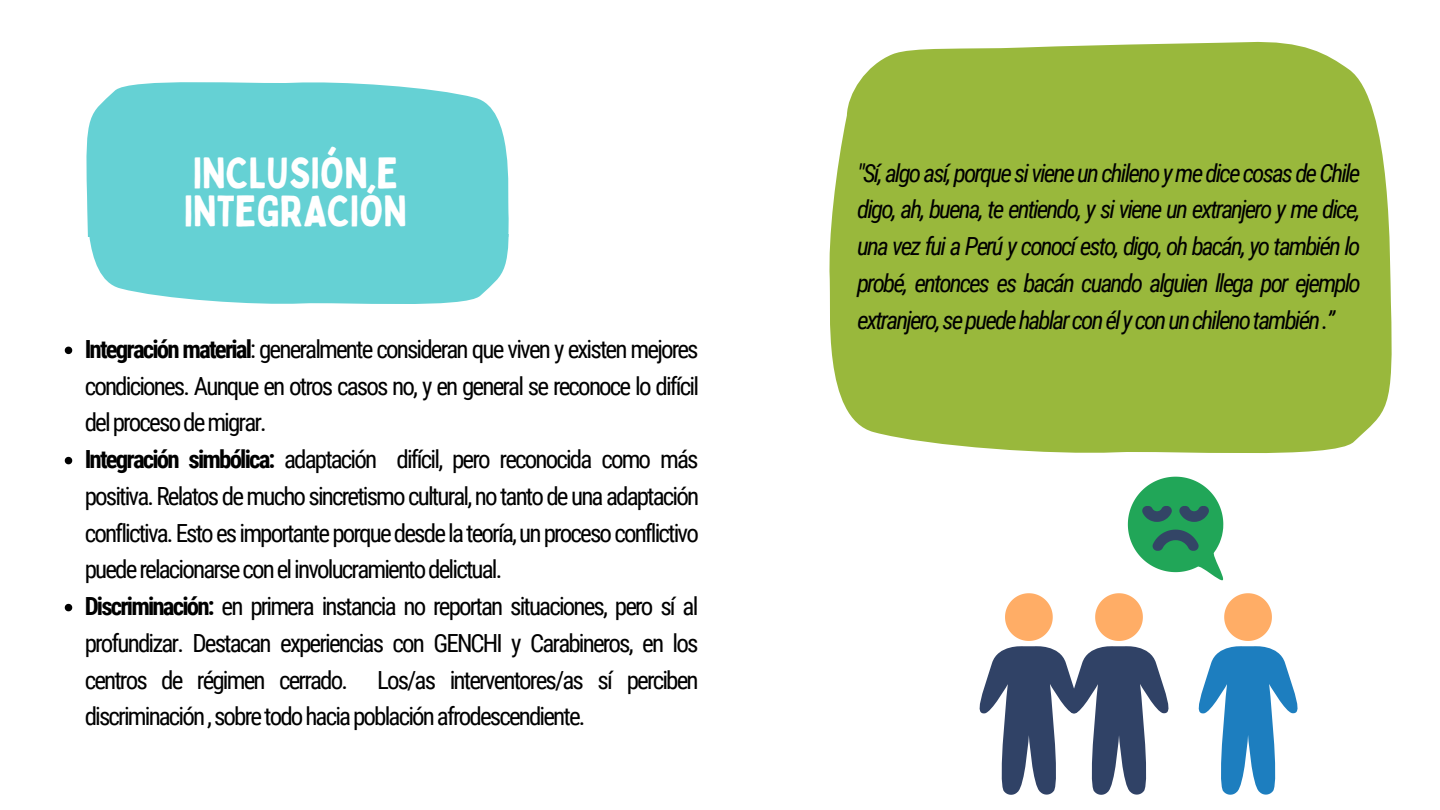
<style>
.page{position:relative;width:1440px;height:810px;background:#fff}
.page>*{position:absolute;margin:0;border:0;box-sizing:border-box;transform-origin:0 0}
.t1{font:43.1px/37.7px "Bobby Jones";color:#fff}
.t2{font:25px/36.8px "Roboto Condensed";letter-spacing:-.075em;color:#000}
.t3{font:italic 25px/36.8px "Roboto Condensed";letter-spacing:-.075em;color:#000;text-align:justify}
.s1{font-weight:700}
</style>
<div class="page">
<div style="left:829px;top:41px;width:563px;height:412px;background:#99b83c"></div>
<div style="left:86px;top:82px;width:423px;height:153px;background:#65d1d4"></div>
<svg style="left:87px;top:235px;width:422px;height:69px;background:#73d5d8"></svg>
<svg style="left:979px;top:593px;width:190px;height:202px"></svg>
<svg style="left:1198px;top:593px;width:100px;height:202px"></svg>
<svg style="left:1128px;top:477px;width:96px;height:104px"></svg>
<svg style="left:65px;top:347px;width:7px;height:7px"></svg>
<svg style="left:65px;top:457px;width:7px;height:7px"></svg>
<svg style="left:65px;top:604px;width:7px;height:7px"></svg>
<h1 class="t1" style="left:184px;top:153px;width:224px">INCLUSIÓN E<br>INTEGRACIÓN</h1>
<p class="t2" style="left:85px;top:331px;width:616px"><span class="s1">Integración material</span>: generalmente consideran que viven y existen mejores condiciones. Aunque en otros casos no, y en general se reconoce lo difícil delprocesodemigrar.<br><span class="s1">Integración simbólica:</span> adaptación difícil, pero reconocida como más positiva. Relatos de mucho sincretismo cultural, no tanto de una adaptación conflictiva. Esto es importante porque desde la teoría, un proceso conflictivo puederelacionarseconelinvolucramientodelictual.<br><span class="s1">Discriminación:</span> en primera instancia no reportan situaciones, pero sí al profundizar. Destacan experiencias con GENCHI y Carabineros, en los centros de régimen cerrado. Los/as interventores/as sí perciben discriminación,sobretodohaciapoblaciónafrodescendiente.</p>
<p class="t3" style="left:857px;top:155px;width:505px">"Sí, algo así, porque si viene un chileno y me dice cosas de Chile digo, ah, buena, te entiendo, y si viene un extranjero y me dice, una vez fui a Perú y conocí esto, digo, oh bacán, yo también lo probé, entonces es bacán cuando alguien llega por ejemplo extranjero,sepuedehablarconélyconunchilenotambién.”</p>
</div>
